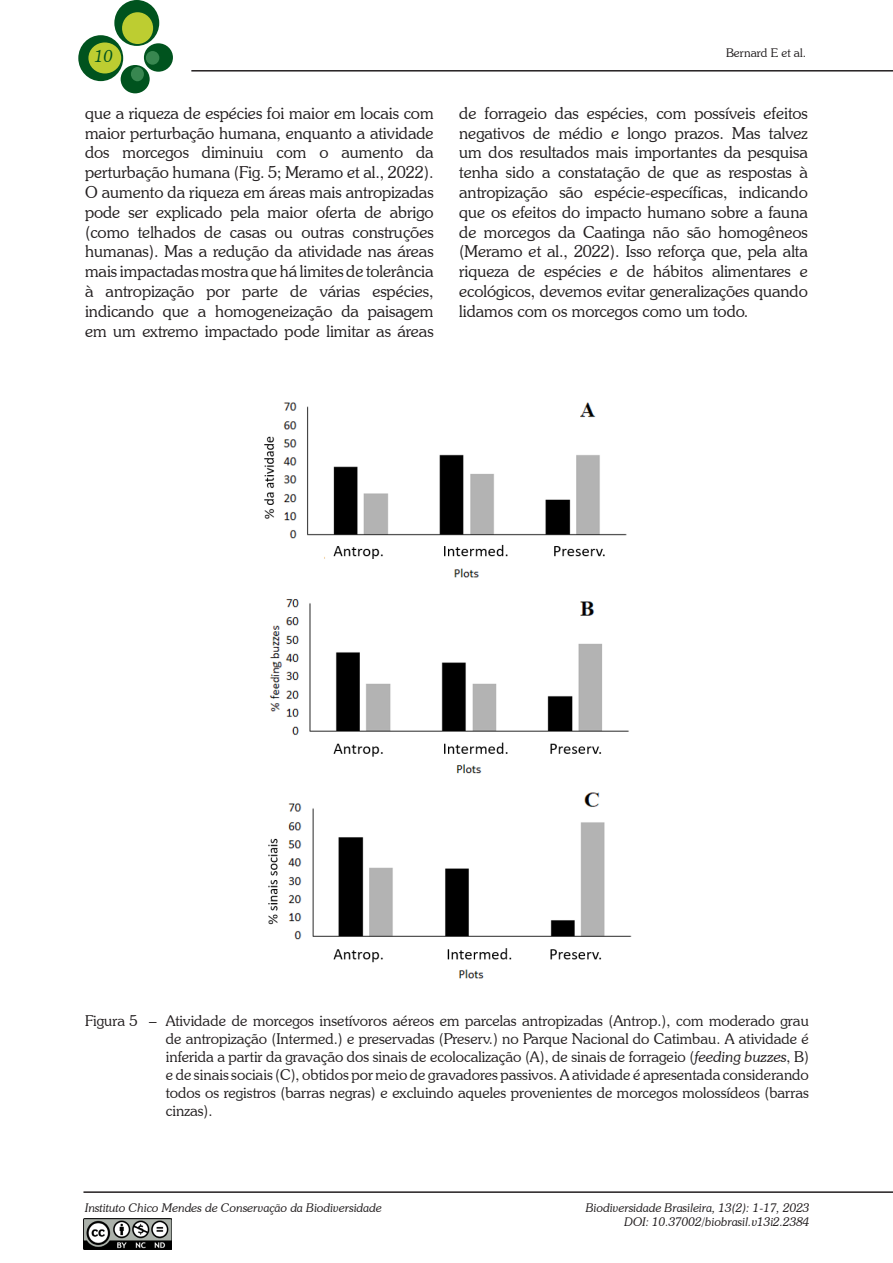
<style>
.page{position:relative;width:893px;height:1263px;background:#fff}
.page>*{position:absolute;margin:0;border:0;box-sizing:border-box;transform-origin:0 0}
.t1{font:300 16.5px/19.8px "Souvenir IT Cby BT";letter-spacing:-.005em;color:#231f20;text-align:justify}
.t2{font:italic 300 16.5px "Souvenir IT Cby BT";color:#00531e}
.t3{font:300 15px/18px "Souvenir IT Cby BT";color:#231f20;text-align:justify}
.t4{font:italic 300 12px/14.4px "Souvenir IT Cby BT";color:#231f20;text-align:right}
.t5{font:300 12px "Souvenir IT Cby BT";color:#231f20}
.s1{font-style:italic}
</style>
<div class="page">
<div style="left:114px;top:0;width:45px;height:46px;background:#00531e;border-radius:50%"></div>
<div style="left:78px;top:35px;width:45px;height:46px;background:#00531e;border-radius:50%"></div>
<div style="left:144px;top:43px;width:29px;height:29px;background:#00531e;border-radius:50%"></div>
<div style="left:121px;top:65px;width:29px;height:28px;background:#00531e;border-radius:50%"></div>
<div style="left:122px;top:12px;width:31px;height:32px;background:#bdcd31;border-radius:50%"></div>
<div style="left:88px;top:42px;width:33px;height:31px;background:#bdcd31;border-radius:50%"></div>
<div style="left:146px;top:51px;width:13px;height:14px;background:#388750;border-radius:50%"></div>
<div style="left:131px;top:67px;width:13px;height:14px;background:#388750;border-radius:50%"></div>
<hr style="left:83px;top:1191px;width:810px;height:2px;background:#231f20">
<hr style="left:191px;top:70px;width:702px;height:2px;background:#231f20">
<img style="left:83px;top:1218px;width:89px;height:31px">
<img style="left:264px;top:402px;width:368px;height:577px">
<p class="t2" style="left:95px;top:46px;width:20px">10</p>
<p class="t5" style="left:726px;top:46px;width:82px">Bernard E et al.</p>
<p class="t1" style="left:85px;top:103px;width:350px">que a riqueza de espécies foi maior em locais com maior perturbação humana, enquanto a atividade dos morcegos diminuiu com o aumento da perturbação humana (Fig. 5; Meramo et al., 2022).<br>O aumento da riqueza em áreas mais antropizadas pode ser explicado pela maior oferta de abrigo (como telhados de casas ou outras construções humanas). Mas a redução da atividade nas áreas mais impactadas mostra que há limites de tolerância à antropização por parte de várias espécies, indicando que a homogeneização da paisagem em um extremo impactado pode limitar as áreas</p>
<p class="t1" style="left:459px;top:103px;width:350px">de forrageio das espécies, com possíveis efeitos negativos de médio e longo prazos. Mas talvez um dos resultados mais importantes da pesquisa tenha sido a constatação de que as respostas à antropização são espécie-específicas, indicando que os efeitos do impacto humano sobre a fauna de morcegos da Caatinga não são homogêneos (Meramo et al., 2022). Isso reforça que, pela alta riqueza de espécies e de hábitos alimentares e ecológicos, devemos evitar generalizações quando lidamos com os morcegos como um todo.</p>
<p class="t3" style="left:166px;top:1011px;width:645px;text-indent:-81px">Figura 5 – Atividade de morcegos insetívoros aéreos em parcelas antropizadas (Antrop.), com moderado grau de antropização (Intermed.) e preservadas (Preserv.) no Parque Nacional do Catimbau. A atividade é inferida a partir da gravação dos sinais de ecolocalização (A), de sinais de forrageio (<span class="s1">feeding buzzes</span>, B) e de sinais sociais (C), obtidos por meio de gravadores passivos. A atividade é apresentada considerando todos os registros (barras negras) e excluindo aqueles provenientes de morcegos molossídeos (barras cinzas).</p>
<p class="t4" style="left:85px;top:1200px;width:298px">Instituto Chico Mendes de Conservação da Biodiversidade</p>
<p class="t4" style="left:586px;top:1200px;width:225px">Biodiversidade Brasileira, 13(2): 1-17, 2023<br>DOI: 10.37002/biobrasil.v13i2.2384</p>
</div>
